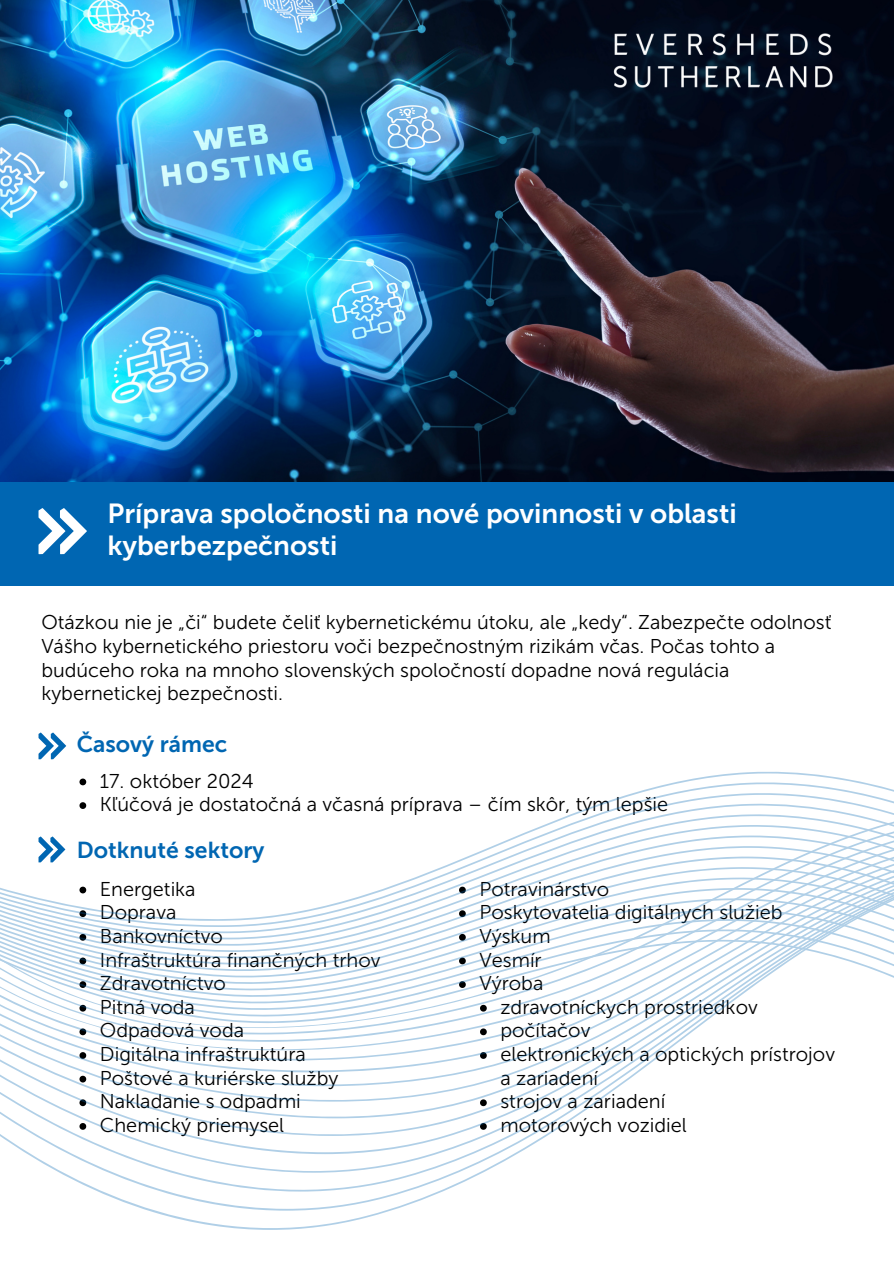
<style>
.page{position:relative;width:894px;height:1264px;background:#fff}
.page>*{position:absolute;margin:0;border:0;box-sizing:border-box;transform-origin:0 0}
.t1{font:27.45px/31.5px "Museo Sans 700";color:#fff}
.t2{font:22.95px "Museo Sans 700";color:#0066b2}
.t3{font:19.95px/23.7px "Museo Sans 300";color:#000}
</style>
<div class="page">
<div style="left:0;top:477px;width:893px;height:108px;background:#0066b2"></div>
<svg style="left:38px;top:508px;width:49px;height:46px"></svg>
<svg style="left:38px;top:732px;width:28px;height:27px"></svg>
<img style="left:0;top:0;width:893px;height:482px">
<img style="left:594px;top:14px;width:257px;height:93px">
<svg style="left:0;top:1069px;width:643px;height:160px"></svg>
<svg style="left:79px;top:780px;width:814px;height:12px"></svg>
<svg style="left:80px;top:792px;width:813px;height:11px"></svg>
<svg style="left:79px;top:803px;width:814px;height:11px"></svg>
<svg style="left:547px;top:814px;width:346px;height:10px"></svg>
<svg style="left:519px;top:824px;width:374px;height:11px"></svg>
<svg style="left:38px;top:835px;width:855px;height:10px"></svg>
<svg style="left:39px;top:845px;width:854px;height:11px"></svg>
<svg style="left:38px;top:856px;width:855px;height:11px"></svg>
<svg style="left:416px;top:867px;width:477px;height:10px"></svg>
<svg style="left:0;top:877px;width:893px;height:11px"></svg>
<svg style="left:0;top:888px;width:893px;height:10px"></svg>
<svg style="left:0;top:898px;width:893px;height:10px"></svg>
<svg style="left:0;top:908px;width:893px;height:11px"></svg>
<svg style="left:0;top:919px;width:893px;height:10px"></svg>
<svg style="left:0;top:929px;width:893px;height:10px"></svg>
<svg style="left:0;top:939px;width:893px;height:130px"></svg>
<p class="t1" style="left:107px;top:498px;width:630px">Príprava spoločnosti na nové povinnosti v oblasti kyberbezpečnosti</p>
<p class="t3" style="left:41px;top:610px;width:791px">Otázkou nie je „či“ budete čeliť kybernetickému útoku, ale „kedy“. Zabezpečte odolnosť Vášho kybernetického priestoru voči bezpečnostným rizikám včas. Počas tohto a budúceho roka na mnoho slovenských spoločností dopadne nová regulácia kybernetickej bezpečnosti.</p>
<h1 class="t2" style="left:77px;top:730px;width:152px">Časový rámec</h1>
<p class="t3" style="left:100px;top:769px;width:155px">17. október 2024</p>
<p class="t3" style="left:100px;top:792px;width:569px">Kľúčová je dostatočná a včasná príprava – čím skôr, tým lepšie</p>
<h2 class="t2" style="left:77px;top:836px;width:189px">Dotknuté sektory</h2>
<p class="t3" style="left:100px;top:877px;width:97px">Energetika</p>
<p class="t3" style="left:100px;top:900px;width:78px">Doprava</p>
<p class="t3" style="left:100px;top:924px;width:124px">Bankovníctvo</p>
<p class="t3" style="left:100px;top:947px;width:282px">Infraštruktúra finančných trhov</p>
<h2 class="t3" style="left:100px;top:971px;width:128px">Zdravotníctvo</h2>
<p class="t3" style="left:100px;top:995px;width:97px">Pitná voda</p>
<p class="t3" style="left:100px;top:1018px;width:146px">Odpadová voda</p>
<p class="t3" style="left:100px;top:1042px;width:207px">Digitálna infraštruktúra</p>
<p class="t3" style="left:100px;top:1066px;width:240px">Poštové a kuriérske služby</p>
<p class="t3" style="left:100px;top:1089px;width:202px">Nakladanie s odpadmi</p>
<p class="t3" style="left:100px;top:1113px;width:186px">Chemický priemysel</p>
<p class="t3" style="left:479px;top:877px;width:131px">Potravinárstvo</p>
<p class="t3" style="left:479px;top:900px;width:304px">Poskytovatelia digitálnych služieb</p>
<p class="t3" style="left:479px;top:924px;width:73px">Výskum</p>
<p class="t3" style="left:479px;top:947px;width:64px">Vesmír</p>
<p class="t3" style="left:479px;top:971px;width:65px">Výroba</p>
<p class="t3" style="left:500px;top:995px;width:259px">zdravotníckych prostriedkov</p>
<p class="t3" style="left:500px;top:1018px;width:91px">počítačov</p>
<p class="t3" style="left:500px;top:1042px;width:336px">elektronických a optických prístrojov a zariadení</p>
<p class="t3" style="left:500px;top:1089px;width:166px">strojov a zariadení</p>
<p class="t3" style="left:500px;top:1113px;width:188px">motorových vozidiel</p>
</div>
